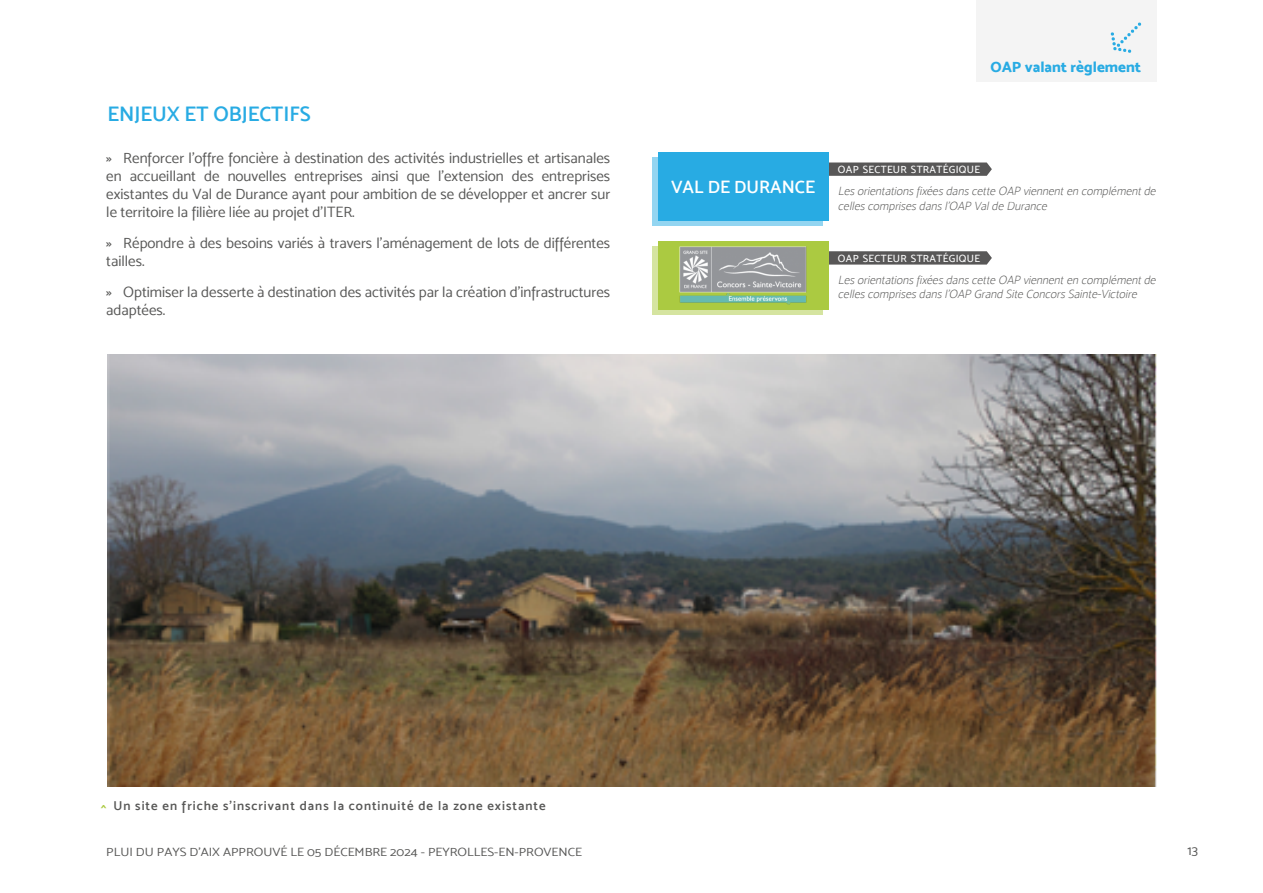
<style>
.page{position:relative;width:1263px;height:893px;background:#fff}
.page>*{position:absolute;margin:0;border:0;box-sizing:border-box;transform-origin:0 0}
.Titre_3_-_bleu{font:21px "Mosk Semi Bold 600";color:#28abe3}
.symbole3{font:18px "Mosk Semi Bold 600";color:#fff}
.t1{font:15px/18px "Mosk Normal 400";color:#575756}
.t2{font:15px "Mosk Extra Bold 800";color:#28abe3}
.t3{font:13.5px "Mosk Normal 400";color:#575756}
.t4{font:12.9px "Mosk Semi Bold 600";letter-spacing:.075em;color:#575756}
.symbole_2{font:italic 12px/14.4px "Mosk Thin 100";color:#575756}
.t5{font:12px "Mosk Normal 400";color:#575756;scale:1.1 1}
.symbole{font:10.5px "Mosk Medium 500";letter-spacing:.03em;color:#fff}
.s1{font-family:"Mosk Medium 500"}
.s2{color:#abca41}
</style>
<div class="page">
<img style="left:108px;top:354px;width:1049px;height:433px">
<div style="left:653px;top:158px;width:170px;height:68px;background:#93d5f1"></div>
<svg style="left:828px;top:162px;width:164px;height:14px;background:#626262"></svg>
<div style="left:658px;top:153px;width:170px;height:68px;background:#28abe3"></div>
<svg style="left:653px;top:247px;width:170px;height:68px"></svg>
<svg style="left:828px;top:251px;width:164px;height:14px;background:#636261"></svg>
<div style="left:658px;top:241px;width:170px;height:68px;background:#abca41"></div>
<img style="left:680px;top:246px;width:126px;height:58px">
<div style="left:976px;top:0;width:181px;height:81px;background:#f4f4f4"></div>
<svg style="left:1110px;top:22px;width:31px;height:31px"></svg>
<p class="Titre_3_-_bleu" style="left:107px;top:102px;width:205px">ENJEUX ET OBJECTIFS</p>
<p class="t1" style="left:106px;top:149px;width:505px;text-align:justify"><span class="s1">»</span> Renforcer l’offre foncière à destination des activités industrielles et artisanales en accueillant de nouvelles entreprises ainsi que l'extension des entreprises existantes du Val de Durance ayant pour ambition de se développer et ancrer sur le territoire la filière liée au projet d'ITER.</p>
<p class="t1" style="left:106px;top:234px;width:505px"><span class="s1">»</span> Répondre à des besoins variés à travers l'aménagement de lots de différentes tailles.</p>
<p class="t1" style="left:106px;top:283px;width:505px"><span class="s1">»</span> Optimiser la desserte à destination des activités par la création d'infrastructures adaptées.</p>
<p class="t2" style="left:990px;top:57px;width:152px">OAP valant règlement</p>
<p class="symbole" style="left:838px;top:163px;width:144px">OAP SECTEUR STRATÉGIQUE</p>
<p class="symbole3" style="left:671px;top:176px;width:146px">VAL DE DURANCE</p>
<p class="symbole_2" style="left:838px;top:184px;width:322px">Lesorientationsfixéesdanscette OAP viennenten complémentde cellescomprisesdansl’OAP Valde Durance</p>
<p class="symbole" style="left:838px;top:252px;width:144px">OAP SECTEUR STRATÉGIQUE</p>
<p class="symbole_2" style="left:838px;top:273px;width:322px">Lesorientationsfixéesdanscette OAP viennenten complémentde cellescomprisesdansl’OAP Grand Site ConcorsSainte-Victoire</p>
<p class="t4" style="left:101px;top:798px;width:446px"><span class="s2">^</span> Un site en friche s'inscrivant dans la continuité de la zone existante</p>
<p class="t5" style="left:106px;top:844px;width:434px">PLUI DU PAYS D’AIX APPROUVÉ LE 05 DÉCEMBRE 2024 - PEYROLLES-EN-PROVENCE</p>
<p class="t3" style="left:1187px;top:842px;width:12px">13</p>
</div>
